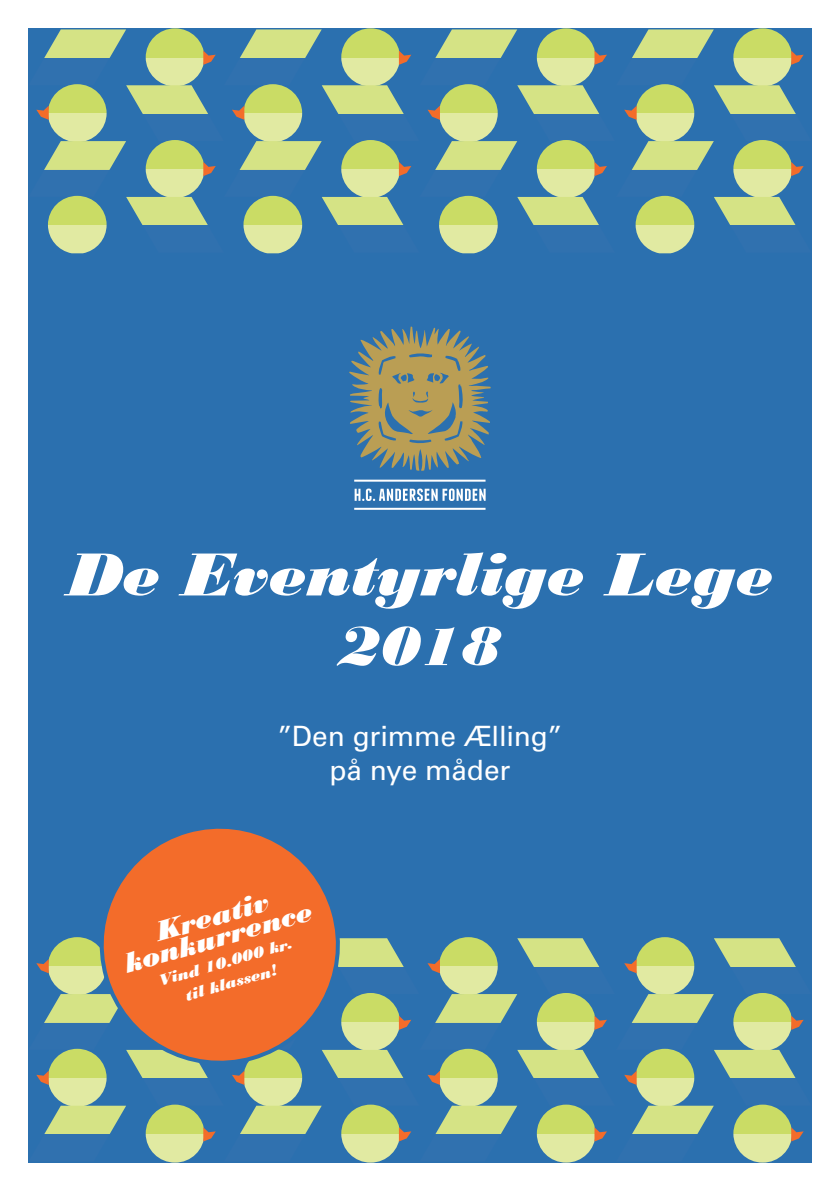
<style>
.page{position:relative;width:840px;height:1191px;background:#fff}
.page>*{position:absolute;margin:0;border:0;box-sizing:border-box;transform-origin:0 0}
.t1{font:italic 64px "Bodoni MT Black";color:#fff}
.t2{font:italic 58px "Bodoni MT Black";color:#fff}
.t3{font:italic 28.8px/21.6px "Bodoni MT Black";color:#fff;text-align:center}
.t4{font:28px/33.6px "Univers LT Std";letter-spacing:-.005em;color:#fff;text-align:center}
.t5{font:italic 16.2px/21.6px "Bodoni MT Black";color:#fff;text-align:center}
</style>
<div class="page">
<div style="left:28px;top:28px;width:783px;height:1134px;background:#2b70af"></div>
<svg style="left:36px;top:938px;width:768px;height:223px"></svg>
<svg style="left:36px;top:29px;width:768px;height:224px"></svg>
<svg style="left:88px;top:828px;width:263px;height:248px"></svg>
<svg style="left:349px;top:326px;width:141px;height:145px"></svg>
<hr style="left:354px;top:479px;width:131px;height:2px;background:#fff">
<hr style="left:354px;top:508px;width:131px;height:2px;background:#fff">
<svg style="left:354px;top:488px;width:131px;height:13px"></svg>
<h1 class="t1" style="left:67px;top:537px;width:707px">De Eventyrlige Lege</h1>
<h2 class="t2" style="left:340px;top:612px;width:161px">2018</h2>
<p class="t4" style="left:277px;top:719px;width:287px">”Den grimme Ælling” på nye måder</p>
<p class="t3" style="left:115px;top:932px;width:196px;rotate:-16deg">Kreativ konkurrence</p>
<p class="t5" style="left:155px;top:970px;width:140px;rotate:-16deg">Vind 10.000 kr. til klassen!</p>
</div>
